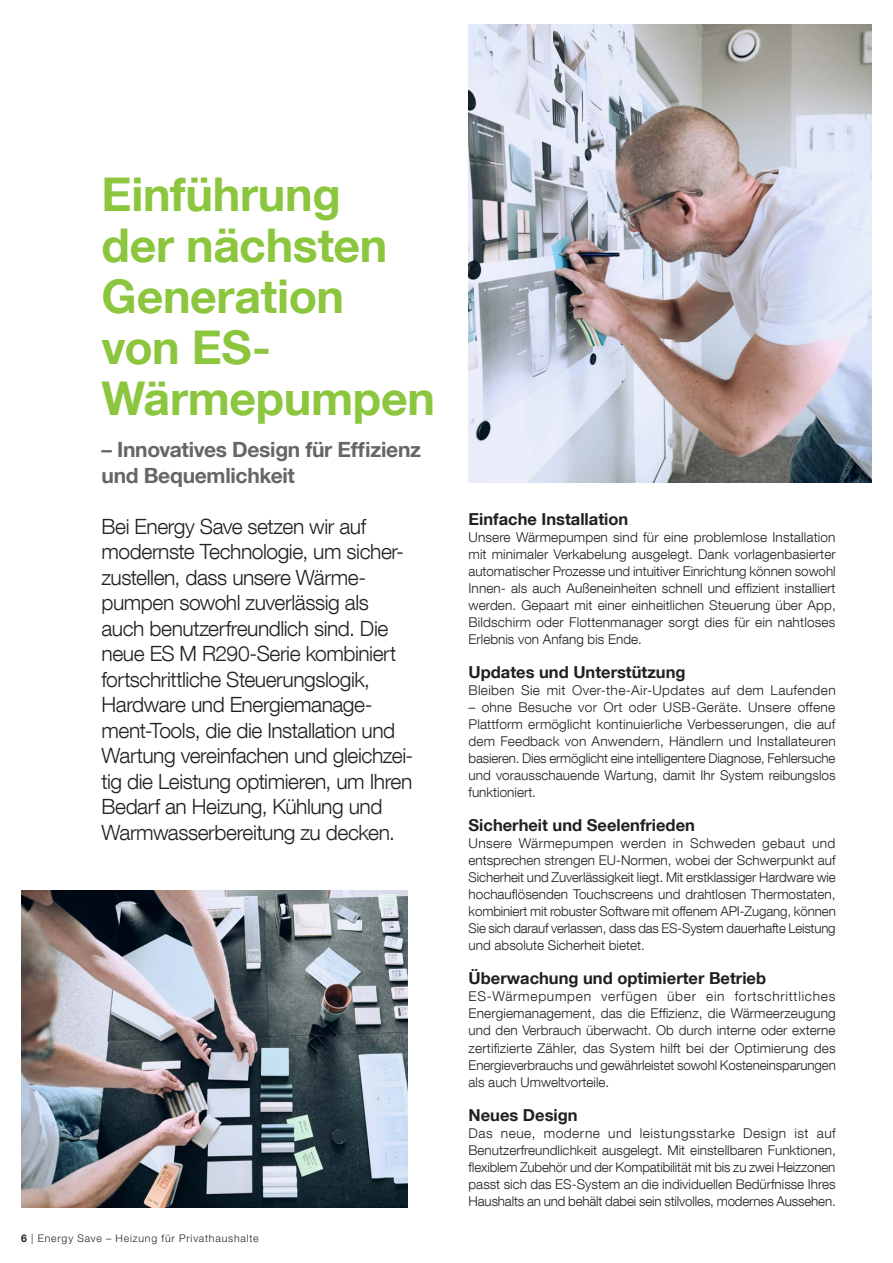
<style>
.page{position:relative;width:893px;height:1263px;background:#fff}
.page>*{position:absolute;margin:0;border:0;box-sizing:border-box;transform-origin:0 0}
._31pt_Heading{font:700 46.5px/51px "Helvetica Neue LT Com";letter-spacing:-.01em;color:#8bc63e}
._14pt_Introduction{font:300 21px/25.5px "Helvetica Neue LT Com";letter-spacing:-.02em;color:#231f20}
._14pt_Introduction-2{font:700 21px/25.5px "Helvetica Neue LT Com";letter-spacing:-.015em;color:#656767}
._11pt_Subtitle{font:700 16.5px "Helvetica Neue LT Com";color:#231f20}
._9pt_Body_copy{font:300 13.5px/17px "Helvetica Neue LT Com";color:#231f20;text-align:justify}
._9pt_Body_copy-2{font:300 13.5px "Helvetica Neue LT Com";letter-spacing:.025em;color:#231f20}
.t1{font:300 10.5px "Helvetica Neue LT Std";letter-spacing:.08em;color:#231f20}
.s1{font-weight:700}
</style>
<div class="page">
<img style="left:21px;top:891px;width:386px;height:317px">
<img style="left:469px;top:25px;width:403px;height:458px">
<p class="_31pt_Heading" style="left:102px;top:167px;width:335px">Einführung<br>der nächsten<br>Generation<br>von ES-<br>Wärmepumpen</p>
<p class="_14pt_Introduction-2" style="left:102px;top:436px;width:321px">– Innovatives Design für Effizienz und Bequemlichkeit</p>
<p class="_14pt_Introduction" style="left:102px;top:513px;width:313px">Bei Energy Save setzen wir auf modernste Technologie, um sicher&shy;zustellen, dass unsere Wärme&shy;pumpen sowohl zuverlässig als auch benutzerfreundlich sind. Die neue ES M R290-Serie kombiniert fortschrittliche Steuerungslogik, Hardware und Energiemanage&shy;ment-Tools, die die Installation und Wartung vereinfachen und gleichzei&shy;tig die Leistung optimieren, um Ihren Bedarf an Heizung, Kühlung und Warmwasserbereitung zu decken.</p>
<p class="_11pt_Subtitle" style="left:469px;top:509px;width:161px">Einfache Installation</p>
<p class="_9pt_Body_copy" style="left:469px;top:529px;width:369px">Unsere Wärmepumpen sind für eine problemlose Installation mit minimaler Verkabelung ausgelegt. Dank vorlagenbasierter automatischer Prozesse und intuitiver Einrichtung können sowohl Innen- als auch Außeneinheiten schnell und effizient installiert werden. Gepaart mit einer einheitlichen Steuerung über App, Bildschirm oder Flottenmanager sorgt dies für ein nahtloses Erlebnis von Anfang bis Ende.</p>
<p class="_11pt_Subtitle" style="left:469px;top:662px;width:219px">Updates und Unterstützung</p>
<p class="_9pt_Body_copy-2" style="left:469px;top:682px;width:369px">Bleiben Sie mit Over-the-Air-Updates auf dem Laufenden</p>
<p class="_9pt_Body_copy" style="left:469px;top:699px;width:369px">– ohne Besuche vor Ort oder USB-Geräte. Unsere offene Plattform ermöglicht kontinuierliche Verbesserungen, die auf dem Feedback von Anwendern, Händlern und Installateuren basieren. Dies ermöglicht eine intelligentere Diagnose, Fehlersuche und vorausschauende Wartung, damit Ihr System reibungslos funktioniert.</p>
<p class="_11pt_Subtitle" style="left:469px;top:815px;width:228px">Sicherheit und Seelenfrieden</p>
<p class="_9pt_Body_copy" style="left:469px;top:835px;width:369px">Unsere Wärmepumpen werden in Schweden gebaut und entsprechen strengen EU-Normen, wobei der Schwerpunkt auf Sicherheit und Zuverlässigkeit liegt. Mit erstklassiger Hardware wie hochauflösenden Touchscreens und drahtlosen Thermostaten, kombiniert mit robuster Software mit offenem API-Zugang, können Sie sich darauf verlassen, dass das ES-System dauerhafte Leistung und absolute Sicherheit bietet.</p>
<p class="_11pt_Subtitle" style="left:469px;top:968px;width:299px">Überwachung und optimierter Betrieb</p>
<p class="_9pt_Body_copy" style="left:469px;top:988px;width:369px">ES-Wärmepumpen verfügen über ein fortschrittliches Energiemanagement, das die Effizienz, die Wärmeerzeugung und den Verbrauch überwacht. Ob durch interne oder externe zertifizierte Zähler, das System hilft bei der Optimierung des Energieverbrauchs und gewährleistet sowohl Kosteneinsparungen als auch Umweltvorteile.</p>
<p class="_11pt_Subtitle" style="left:469px;top:1104px;width:111px">Neues Design</p>
<p class="_9pt_Body_copy" style="left:469px;top:1124px;width:369px">Das neue, moderne und leistungsstarke Design ist auf Benutzerfreundlichkeit ausgelegt. Mit einstellbaren Funktionen, flexiblem Zubehör und der Kompatibilität mit bis zu zwei Heizzonen passt sich das ES-System an die individuellen Bedürfnisse Ihres Haushalts an und behält dabei sein stilvolles, modernes Aussehen.</p>
<p class="t1" style="left:21px;top:1231px;width:239px"><span class="s1">6</span> | Energy Save – Heizung für Privathaushalte</p>
</div>
